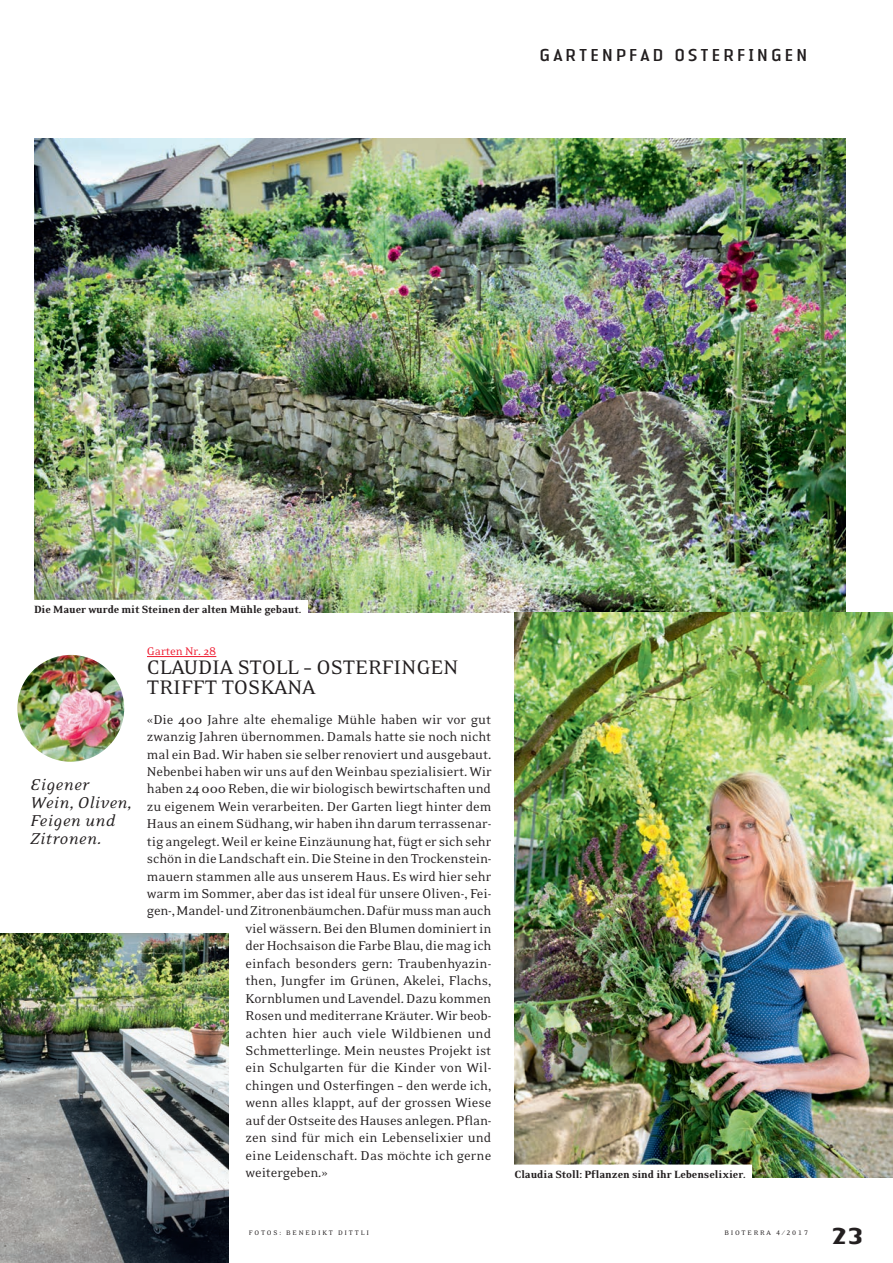
<style>
.page{position:relative;width:893px;height:1263px;background:#fff}
.page>*{position:absolute;margin:0;border:0;box-sizing:border-box;transform-origin:0 0}
.t1{font:700 24px "LT Authentic Small Serif";color:#231f20}
.Saison_Titel_NEU_15{font:22.5px/19.5px "Eidetic Neo";color:#231f20}
.Legende_8_Balken{font:italic 18px/18px "Eidetic Neo";letter-spacing:.03em;color:#231f20}
.Normal_Bioterra_oE{font:18px "LT Authentic Sans";letter-spacing:.1em;color:#231f20}
.Normal_Bioterra_oE-2{font:14.7px "Eidetic Neo";letter-spacing:-.005em;color:#231f20}
.Saison_Titel_NEU_15-2{font:12.75px "Eidetic Neo";letter-spacing:-.005em;color:#ee1a30}
.Legende_8_Balken-2{font:900 12px "Eidetic Neo";letter-spacing:-.005em;color:#231f20}
.t2{font:7.5px "Eidetic Neo";letter-spacing:.24em;color:#231f20}
.s1{font-family:"Eidetic Neo Fractions"}
</style>
<div class="page">
<img style="left:34px;top:138px;width:811px;height:474px">
<hr style="left:147px;top:656px;width:69px;height:1px;background:#ee1a30">
<img style="left:515px;top:612px;width:378px;height:565px">
<img style="left:0;top:933px;width:229px;height:330px">
<img style="left:17px;top:655px;width:107px;height:107px;border-radius:53px">
<div style="left:28px;top:600px;width:280px;height:17px;background:#fff"></div>
<div style="left:508px;top:1164px;width:244px;height:18px;background:#fff"></div>
<p class="Normal_Bioterra_oE" style="left:539px;top:44px;width:271px">GARTENPFAD OSTERFINGEN</p>
<p class="Legende_8_Balken-2" style="left:34px;top:603px;width:269px">Die Mauer wurde mit Steinen der alten Mühle gebaut.</p>
<p class="Legende_8_Balken" style="left:30px;top:775px;width:103px">Eigener<br>Wein, Oliven,<br>Feigen und<br>Zitronen.</p>
<p class="Saison_Titel_NEU_15-2" style="left:147px;top:645px;width:71px">Garten Nr. 28</p>
<p class="Saison_Titel_NEU_15" style="left:147px;top:658px;width:313px">CLAUDIA STOLL – OSTERFINGEN<br>TRIFFT TOSKANA</p>
<p class="Normal_Bioterra_oE-2" style="left:147px;top:712px;width:346px">«Die 400 Jahre alte ehemalige Mühle haben wir vor gut</p>
<p class="Normal_Bioterra_oE-2" style="left:147px;top:729px;width:346px">zwanzig Jahren übernommen. Damals hatte sie noch nicht</p>
<p class="Normal_Bioterra_oE-2" style="left:147px;top:747px;width:346px">mal ein Bad. Wir haben sie selber renoviert und ausgebaut.</p>
<p class="Normal_Bioterra_oE-2" style="left:147px;top:764px;width:346px">Nebenbei haben wir uns auf den Weinbau spezialisiert. Wir</p>
<p class="Normal_Bioterra_oE-2" style="left:147px;top:782px;width:346px">haben 24 000 Reben, die wir biologisch bewirtschaften und</p>
<p class="Normal_Bioterra_oE-2" style="left:147px;top:799px;width:346px">zu eigenem Wein verarbeiten. Der Garten liegt hinter dem</p>
<p class="Normal_Bioterra_oE-2" style="left:147px;top:816px;width:346px">Haus an einem Südhang, wir haben ihn darum terrassenar-</p>
<p class="Normal_Bioterra_oE-2" style="left:147px;top:834px;width:346px">tig angelegt. Weil er keine Einzäunung hat, fügt er sich sehr</p>
<p class="Normal_Bioterra_oE-2" style="left:147px;top:851px;width:346px">schön in die Landschaft ein. Die Steine in den Trockenstein-</p>
<p class="Normal_Bioterra_oE-2" style="left:147px;top:869px;width:346px">mauern stammen alle aus unserem Haus. Es wird hier sehr</p>
<p class="Normal_Bioterra_oE-2" style="left:147px;top:886px;width:346px">warm im Sommer, aber das ist ideal für unsere Oliven-, Fei-</p>
<p class="Normal_Bioterra_oE-2" style="left:147px;top:904px;width:346px">gen-, Mandel- und Zitronenbäumchen. Dafür muss man auch</p>
<p class="Normal_Bioterra_oE-2" style="left:246px;top:921px;width:247px">viel wässern. Bei den Blumen dominiert in</p>
<p class="Normal_Bioterra_oE-2" style="left:246px;top:938px;width:247px">der Hochsaison die Farbe Blau, die mag ich</p>
<p class="Normal_Bioterra_oE-2" style="left:246px;top:956px;width:247px">einfach besonders gern: Traubenhyazin-</p>
<p class="Normal_Bioterra_oE-2" style="left:246px;top:973px;width:247px">then, Jungfer im Grünen, Akelei, Flachs,</p>
<p class="Normal_Bioterra_oE-2" style="left:246px;top:991px;width:247px">Kornblumen und Lavendel. Dazu kommen</p>
<p class="Normal_Bioterra_oE-2" style="left:246px;top:1008px;width:247px">Rosen und mediterrane Kräuter. Wir beob-</p>
<p class="Normal_Bioterra_oE-2" style="left:246px;top:1026px;width:247px">achten hier auch viele Wildbienen und</p>
<p class="Normal_Bioterra_oE-2" style="left:246px;top:1043px;width:247px">Schmetterlinge. Mein neustes Projekt ist</p>
<p class="Normal_Bioterra_oE-2" style="left:246px;top:1060px;width:247px">ein Schulgarten für die Kinder von Wil-</p>
<p class="Normal_Bioterra_oE-2" style="left:246px;top:1078px;width:247px">chingen und Osterfingen – den werde ich,</p>
<p class="Normal_Bioterra_oE-2" style="left:246px;top:1095px;width:247px">wenn alles klappt, auf der grossen Wiese</p>
<p class="Normal_Bioterra_oE-2" style="left:246px;top:1113px;width:247px">auf der Ostseite des Hauses anlegen. Pflan-</p>
<p class="Normal_Bioterra_oE-2" style="left:246px;top:1130px;width:247px">zen sind für mich ein Lebenselixier und</p>
<p class="Normal_Bioterra_oE-2" style="left:246px;top:1148px;width:247px">eine Leidenschaft. Das möchte ich gerne</p>
<p class="Normal_Bioterra_oE-2" style="left:246px;top:1165px;width:84px">weitergeben.»</p>
<p class="Legende_8_Balken-2" style="left:515px;top:1168px;width:233px">Claudia Stoll: Pflanzen sind ihr Lebenselixier.</p>
<p class="t2" style="left:249px;top:1228px;width:122px">FOTOS: BENEDIKT DITTLI</p>
<p class="t2" style="left:724px;top:1229px;width:85px">BIOTERRA <span class="s1">4 / 2017</span></p>
<p class="t1" style="left:831px;top:1221px;width:33px">23</p>
</div>
